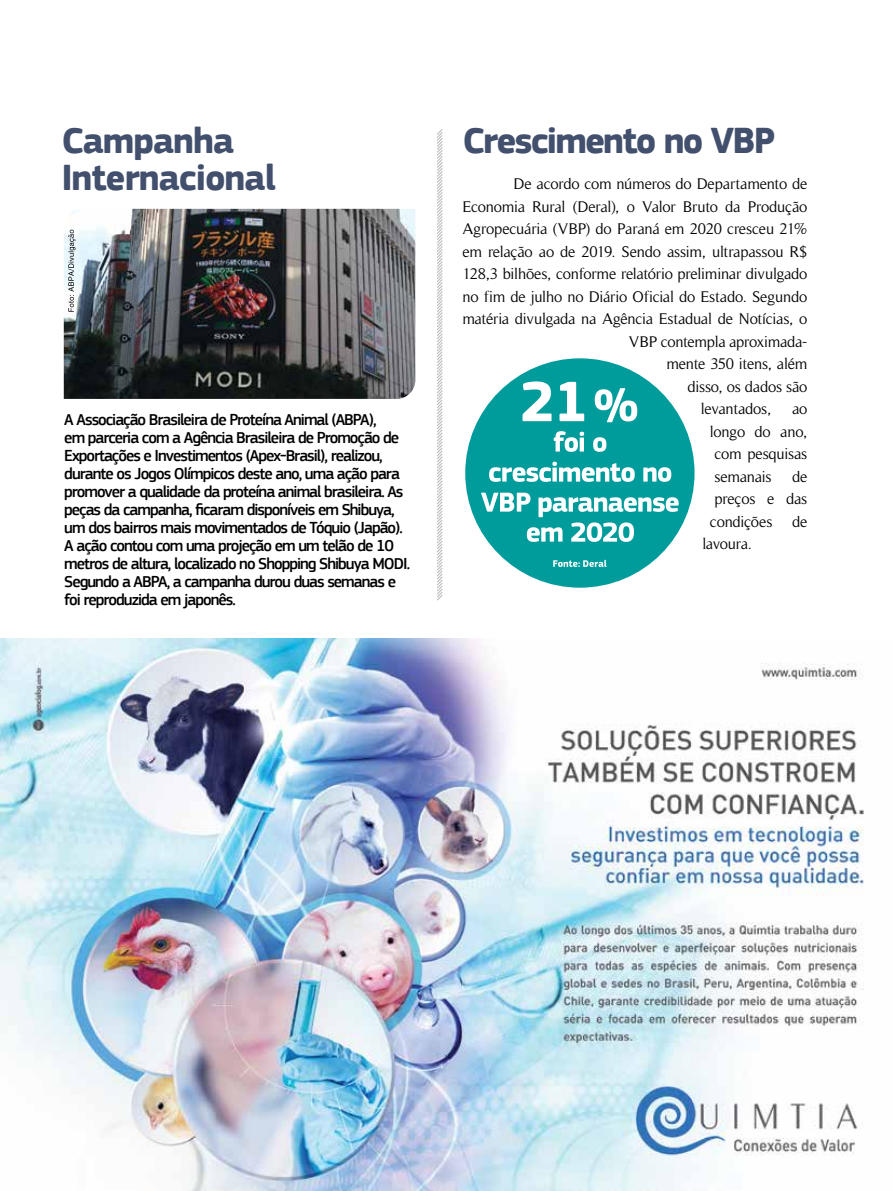
<style>
.page{position:relative;width:893px;height:1191px;background:#fff}
.page>*{position:absolute;margin:0;border:0;box-sizing:border-box;transform-origin:0 0}
.t1{font:700 37.5px "PF Square Sans Pro";letter-spacing:-.03em;color:#42506d}
.t2{font:700 37.5px "PF Square Sans Pro";letter-spacing:-.05em;color:#42506d}
.t3{font:500 16.5px/18px "PF Square Sans Pro";letter-spacing:-.06em;color:#000}
.t4{font:15.75px/22.5px "Timeless";letter-spacing:-.015em;color:#000;text-align:justify}
</style>
<div class="page">
<img style="left:0;top:639px;width:864px;height:552px">
<svg style="left:437px;top:129px;width:6px;height:472px"></svg>
<div style="left:465px;top:358px;width:229px;height:229px;background:#009c9c;border-radius:50%"></div>
<img style="left:64px;top:209px;width:351px;height:190px">
<svg style="left:553px;top:560px;width:54px;height:7px"></svg>
<svg style="left:522px;top:381px;width:115px;height:41px"></svg>
<svg style="left:481px;top:492px;width:198px;height:50px"></svg>
<svg style="left:489px;top:462px;width:182px;height:20px"></svg>
<svg style="left:554px;top:431px;width:52px;height:21px"></svg>
<svg style="left:68px;top:230px;width:7px;height:82px"></svg>
<h1 class="t1" style="left:61px;top:118px;width:174px">Campanha</h1>
<h1 class="t2" style="left:462px;top:118px;width:314px">Crescimento no VBP</h1>
<h1 class="t1" style="left:61px;top:155px;width:216px">Internacional</h1>
<p class="t4" style="left:513px;top:173px;width:295px">De acordo com números do Departamento de</p>
<p class="t4" style="left:462px;top:195px;width:346px">Economia Rural (Deral), o Valor Bruto da Produção</p>
<p class="t4" style="left:462px;top:218px;width:347px">Agropecuária (VBP) do Paraná em 2020 cresceu 21%</p>
<p class="t4" style="left:462px;top:240px;width:347px">em relação ao de 2019. Sendo assim, ultrapassou R$</p>
<p class="t4" style="left:462px;top:263px;width:347px">128,3 bilhões, conforme relatório preliminar divulgado</p>
<p class="t4" style="left:462px;top:285px;width:346px">no fim de julho no Diário Oficial do Estado. Segundo</p>
<p class="t4" style="left:462px;top:308px;width:346px">matéria divulgada na Agência Estadual de Notícias, o</p>
<p class="t4" style="left:629px;top:330px;width:180px">VBP contempla aproximada-</p>
<p class="t4" style="left:666px;top:353px;width:143px">mente 350 itens, além</p>
<p class="t4" style="left:687px;top:375px;width:121px">disso, os dados são</p>
<p class="t4" style="left:701px;top:398px;width:72px">levantados,</p>
<p class="t4" style="left:710px;top:398px;width:99px;text-indent:82px">ao longo do ano, com pesquisas semanais</p>
<p class="t3" style="left:64px;top:411px;width:347px">A Associação Brasileira de Proteína Animal (ABPA),<br>em parceria com a Agência Brasileira de Promoção de Exportações e Investimentos (Apex-Brasil), realizou, durante os Jogos Olímpicos deste ano, uma ação para promover a qualidade da proteína animal brasileira. As peças da campanha, ficaram disponíveis em Shibuya, um dos bairros mais movimentados de Tóquio (Japão).<br>A ação contou com uma projeção em um telão de 10 metros de altura, localizado no Shopping Shibuya MODI.<br>Segundo a ABPA, a campanha durou duas semanas e foi reproduzida em japonês.</p>
<p class="t4" style="left:792px;top:465px;width:17px">de</p>
<p class="t4" style="left:714px;top:488px;width:94px">preços e das</p>
<p class="t4" style="left:710px;top:510px;width:99px">condições de</p>
<p class="t4" style="left:702px;top:533px;width:51px">lavoura.</p>
</div>
